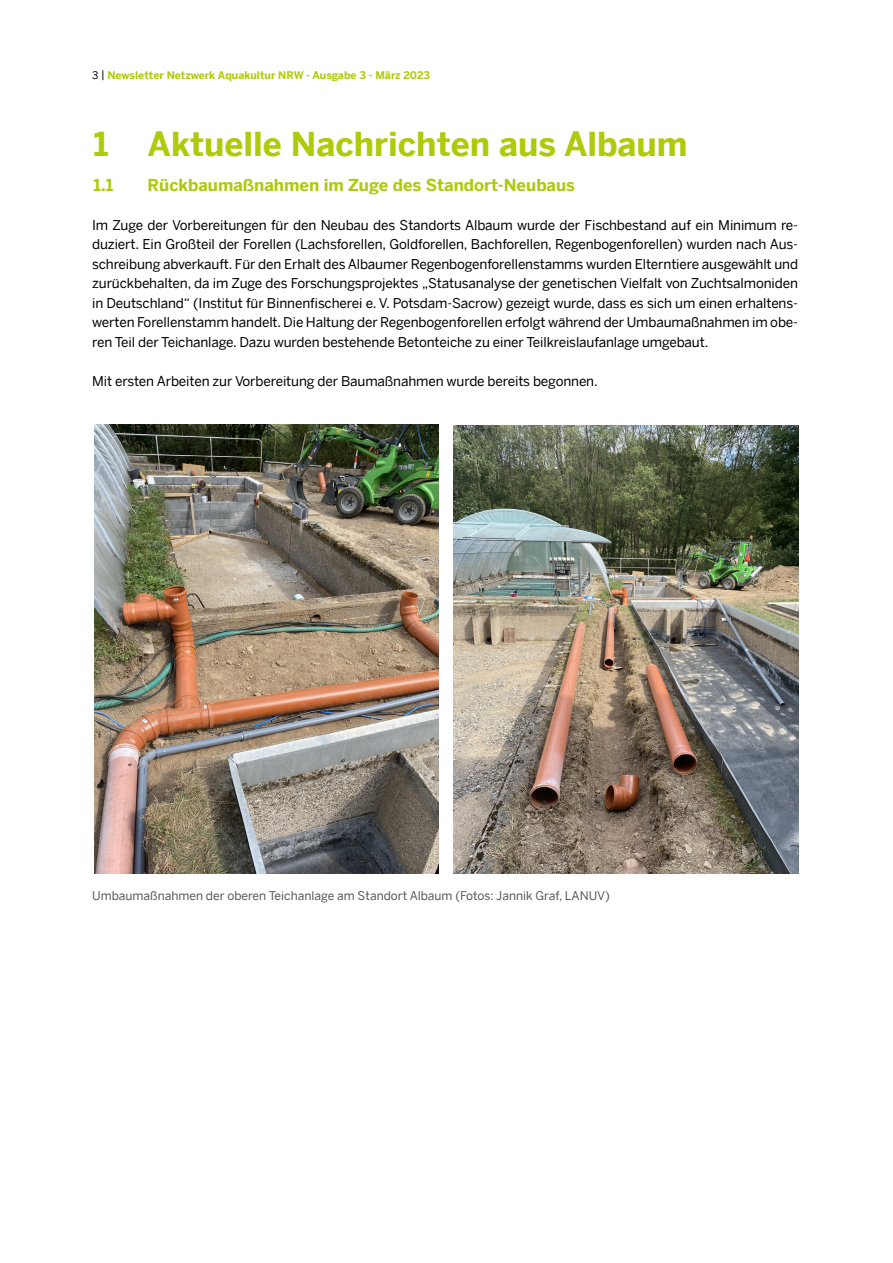
<style>
.page{position:relative;width:893px;height:1263px;background:#fff}
.page>*{position:absolute;margin:0;border:0;box-sizing:border-box;transform-origin:0 0}
.Titel_Headline{font:700 33px "Benton Sans";color:#afca0b}
.Zwischenüberschrift{font:700 16.5px "Benton Sans";color:#afca0b}
.Fließtext{font:13.5px/19.5px "Benton Sans";letter-spacing:-.01em;color:#000;text-align:justify}
.Bildunterschirft{font:12px "Benton Sans";color:#575756}
.t1{font:700 10.5px "Benton Sans";color:#afca0b}
.s1{font-weight:400;color:#000}
</style>
<div class="page">
<img style="left:454px;top:425px;width:344px;height:448px">
<img style="left:94px;top:425px;width:345px;height:448px">
<p class="t1" style="left:92px;top:69px;width:339px"><span class="s1">3 |</span> Newsletter Netzwerk Aquakultur NRW - Ausgabe 3 - März 2023</p>
<h1 class="Titel_Headline" style="left:94px;top:124px;width:596px">1 Aktuelle Nachrichten aus Albaum</h1>
<h2 class="Zwischenüberschrift" style="left:94px;top:175px;width:21px">1.1</h2>
<h2 class="Zwischenüberschrift" style="left:148px;top:175px;width:429px">Rückbaumaßnahmen im Zuge des Standort-Neubaus</h2>
<p class="Fließtext" style="left:92px;top:215px;width:707px">Im Zuge der Vorbereitungen für den Neubau des Standorts Albaum wurde der Fischbestand auf ein Minimum re&shy;duziert. Ein Großteil der Forellen (Lachsforellen, Goldforellen, Bachforellen, Regenbogenforellen) wurden nach Aus&shy;schreibung abverkauft. Für den Erhalt des Albaumer Regenbogenforellenstamms wurden Elterntiere ausgewählt und zurückbehalten, da im Zuge des Forschungsprojektes „Statusanalyse der genetischen Vielfalt von Zuchtsalmoniden in Deutschland“ (Institut für Binnenfischerei e. V. Potsdam-Sacrow) gezeigt wurde, dass es sich um einen erhaltens&shy;werten Forellenstamm handelt. Die Haltung der Regenbogenforellen erfolgt während der Umbaumaßnahmen im obe&shy;ren Teil der Teichanlage. Dazu wurden bestehende Betonteiche zu einer Teilkreislaufanlage umgebaut.</p>
<p class="Fließtext" style="left:92px;top:371px;width:507px">Mit ersten Arbeiten zur Vorbereitung der Baumaßnahmen wurde bereits begonnen.</p>
<p class="Bildunterschirft" style="left:92px;top:888px;width:519px">Umbaumaßnahmen der oberen Teichanlage am Standort Albaum (Fotos: Jannik Graf, LANUV)</p>
</div>
